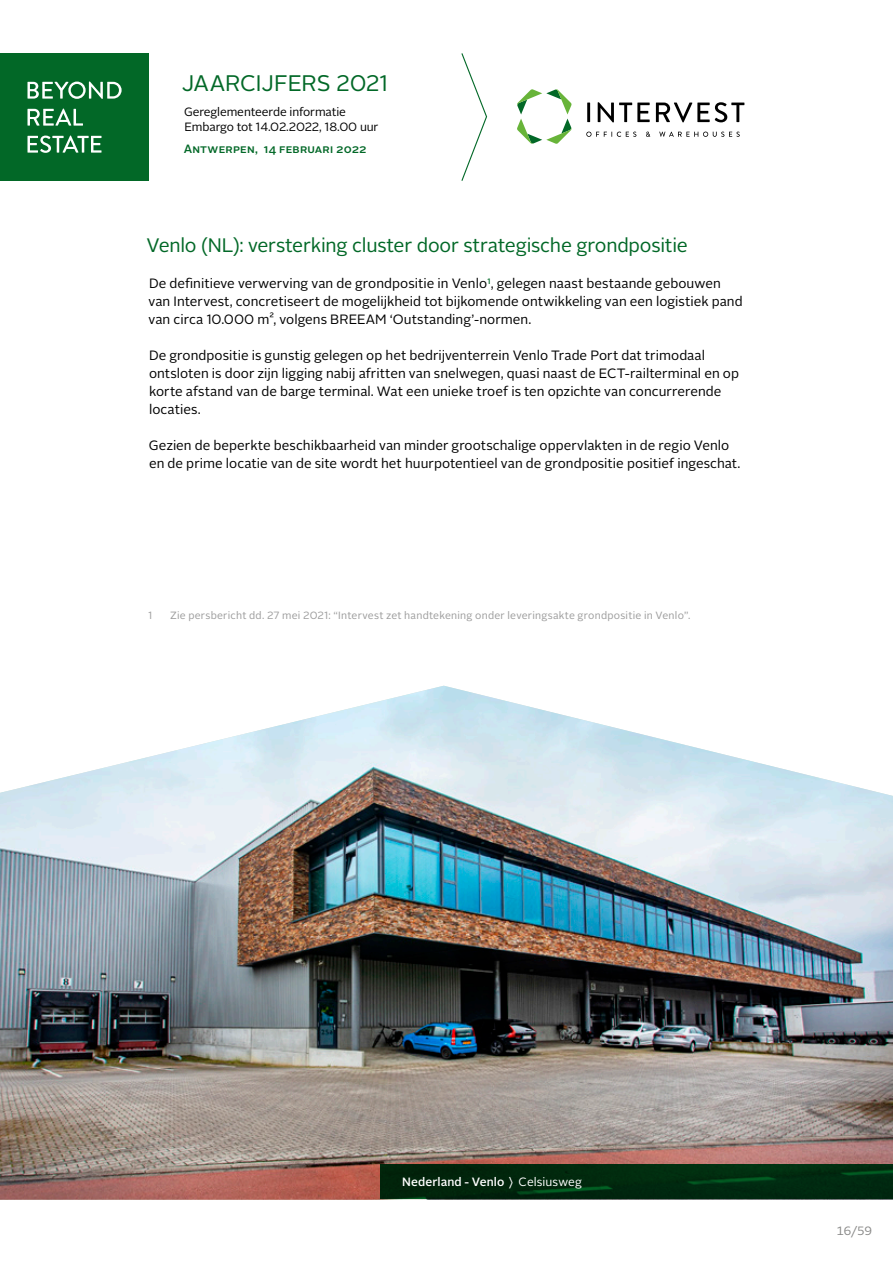
<style>
.page{position:relative;width:893px;height:1263px;background:#fff}
.page>*{position:absolute;margin:0;border:0;box-sizing:border-box;transform-origin:0 0}
.t1{font:22.5px "Alright Sans";letter-spacing:-.015em;color:#026827}
.t2{font:19.5px "Alright Sans";letter-spacing:-.015em;color:#026827}
.t3{font:13.5px/18px "Alright Sans";color:#000}
.t4{font:12px/15px "Alright Sans";letter-spacing:-.01em;color:#000}
.t5{font:500 12px "Alright Sans";letter-spacing:.005em;color:#fff}
.t6{font:500 12px "Alright Sans";letter-spacing:.015em;color:#026827}
.t7{font:12px "Alright Sans";color:#878786}
.t8{font:10.5px "Alright Sans";letter-spacing:.02em;color:#9c9c9c}
.s1{font-weight:400}
</style>
<div class="page">
<svg style="left:517px;top:89px;width:55px;height:55px"></svg>
<svg style="left:586px;top:132px;width:50px;height:5px"></svg>
<svg style="left:646px;top:132px;width:4px;height:5px"></svg>
<svg style="left:659px;top:132px;width:81px;height:5px"></svg>
<hr style="left:587px;top:103px;width:3px;height:19px;background:#000">
<svg style="left:598px;top:102px;width:52px;height:20px"></svg>
<svg style="left:656px;top:102px;width:88px;height:20px"></svg>
<div style="left:0;top:53px;width:149px;height:128px;background:#026827"></div>
<svg style="left:28px;top:136px;width:74px;height:17px"></svg>
<svg style="left:28px;top:109px;width:55px;height:17px"></svg>
<svg style="left:28px;top:82px;width:94px;height:17px"></svg>
<svg style="left:461px;top:53px;width:27px;height:128px"></svg>
<img style="left:0;top:686px;width:893px;height:514px">
<svg style="left:381px;top:1164px;width:512px;height:34px;background:#002a0e"></svg>
<h1 class="t1" style="left:181px;top:68px;width:209px">JAARCIJFERS 2021</h1>
<p class="t4" style="left:184px;top:105px;width:196px">Gereglementeerde informatie<br>Embargo tot 14.02.2022, 18.00 uur</p>
<p class="t6" style="left:184px;top:141px;width:184px">Antwerpen, 14 februari 2022</p>
<h2 class="t2" style="left:147px;top:232px;width:543px">Venlo (NL): versterking cluster door strategische grondpositie</h2>
<p class="t3" style="left:148px;top:275px;width:596px">De definitieve verwerving van de grondpositie in Venlo<sup>1</sup>, gelegen naast bestaande gebouwen van Intervest, concretiseert de mogelijkheid tot bijkomende ontwikkeling van een logistiek pand van circa 10.000 m², volgens BREEAM ‘Outstanding’-normen.</p>
<p class="t3" style="left:149px;top:347px;width:591px">De grondpositie is gunstig gelegen op het bedrijventerrein Venlo Trade Port dat trimodaal ontsloten is door zijn ligging nabij afritten van snelwegen, quasi naast de ECT-railterminal en op korte afstand van de barge terminal. Wat een unieke troef is ten opzichte van concurrerende locaties.</p>
<p class="t3" style="left:149px;top:437px;width:593px">Gezien de beperkte beschikbaarheid van minder grootschalige oppervlakten in de regio Venlo en de prime locatie van de site wordt het huurpotentieel van de grondpositie positief ingeschat.</p>
<p class="t8" style="left:148px;top:608px;width:6px">1</p>
<p class="t8" style="left:170px;top:608px;width:522px">Zie persbericht dd. 27 mei 2021: “Intervest zet handtekening onder leveringsakte grondpositie in Venlo”.</p>
<p class="t5" style="left:402px;top:1173px;width:181px">Nederland - Venlo <span class="s1">〉 Celsiusweg</span></p>
<p class="t7" style="left:836px;top:1223px;width:37px">16/59</p>
</div>
